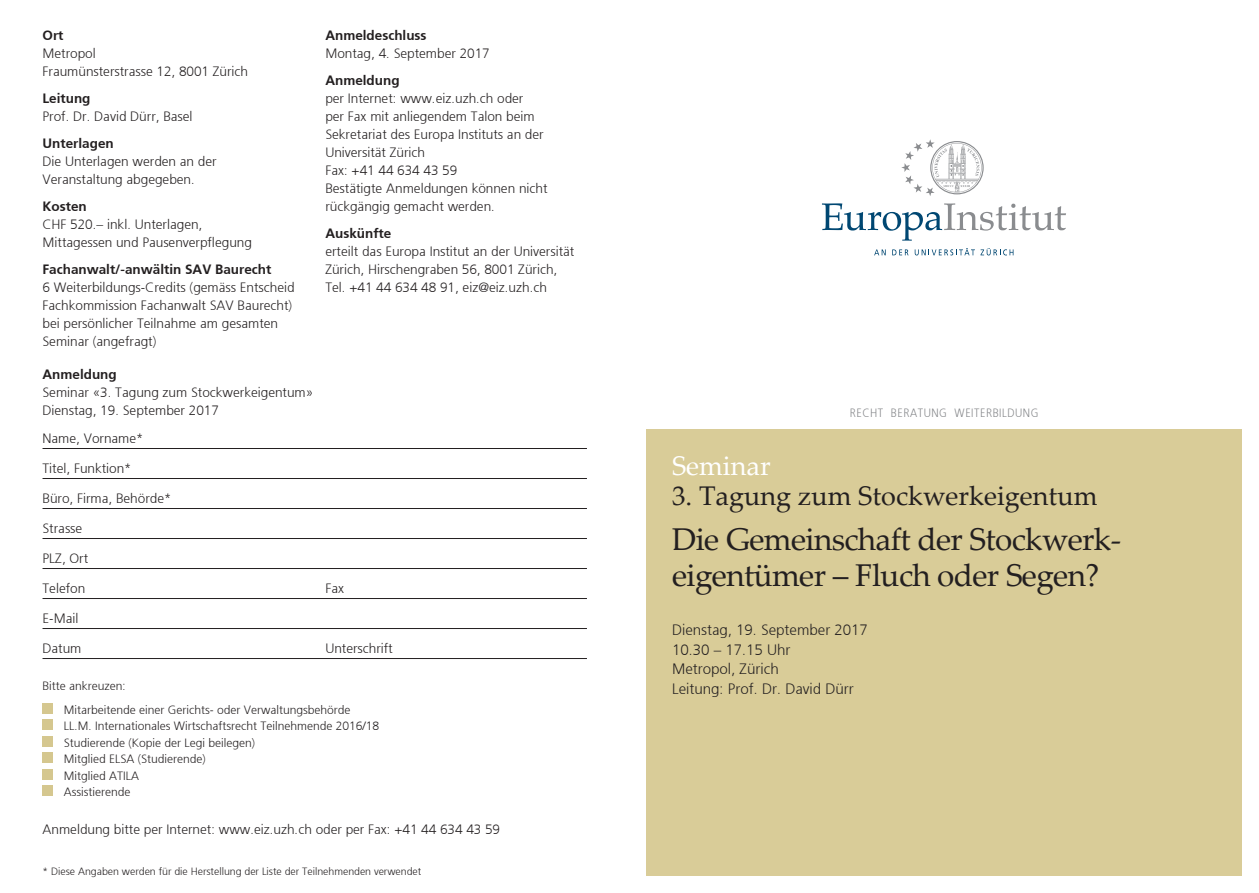
<style>
.page{position:relative;width:1259px;height:893px;background:#fff}
.page>*{position:absolute;margin:0;border:0;box-sizing:border-box;transform-origin:0 0}
.t1{font:31.5px/36px "Palatino Linotype";letter-spacing:-.02em;color:#231f20}
.t2{font:27px "Palatino Linotype";color:#231f20}
.t3{font:27px "Palatino Linotype";color:#fff}
.t4{font:300 15px/19.5px "Frutiger 45";color:#231f20}
.t5{font:300 13.5px/18px "Frutiger 45";color:#231f20}
.t6{font:300 13.5px "Frutiger 45";color:#231f20}
.t7{font:300 12px/16.5px "Frutiger 45";color:#231f20}
.t8{font:300 12px "Frutiger 45";letter-spacing:.05em;color:#808285;scale:.9 1}
.t9{font:300 10.5px "Frutiger 45";color:#231f20}
</style>
<div class="page">
<div style="left:646px;top:429px;width:596px;height:447px;background:#d9cc98"></div>
<svg style="left:822px;top:203px;width:244px;height:38px"></svg>
<svg style="left:874px;top:249px;width:11px;height:6px"></svg>
<svg style="left:892px;top:249px;width:16px;height:6px"></svg>
<svg style="left:914px;top:248px;width:99px;height:7px"></svg>
<svg style="left:901px;top:139px;width:82px;height:57px"></svg>
<hr style="left:43px;top:448px;width:544px;height:1px;background:#231f20">
<hr style="left:43px;top:478px;width:544px;height:1px;background:#231f20">
<hr style="left:43px;top:508px;width:544px;height:1px;background:#231f20">
<hr style="left:43px;top:538px;width:544px;height:1px;background:#231f20">
<hr style="left:43px;top:568px;width:544px;height:1px;background:#231f20">
<hr style="left:43px;top:598px;width:544px;height:1px;background:#231f20">
<hr style="left:43px;top:628px;width:544px;height:1px;background:#231f20">
<hr style="left:43px;top:658px;width:544px;height:1px;background:#231f20">
<div style="left:43px;top:703px;width:10px;height:10px;background:#d5c78f"></div>
<div style="left:43px;top:719px;width:10px;height:11px;background:#d5c78f"></div>
<div style="left:43px;top:736px;width:10px;height:10px;background:#d5c78f"></div>
<div style="left:43px;top:752px;width:10px;height:11px;background:#d5c78f"></div>
<div style="left:43px;top:769px;width:10px;height:10px;background:#d5c78f"></div>
<div style="left:43px;top:785px;width:10px;height:11px;background:#d5c78f"></div>
<p class="t6" style="left:43px;top:27px;width:23px">Ort</p>
<p class="t5" style="left:43px;top:44px;width:207px">Metropol<br>Fraumünsterstrasse 12, 8001 Zürich</p>
<p class="t6" style="left:43px;top:90px;width:50px">Leitung</p>
<p class="t5" style="left:43px;top:107px;width:152px">Prof. Dr. David Dürr, Basel</p>
<p class="t6" style="left:43px;top:135px;width:73px">Unterlagen</p>
<p class="t5" style="left:43px;top:152px;width:176px">Die Unterlagen werden an der<br>Veranstaltung abgegeben.</p>
<p class="t6" style="left:43px;top:198px;width:46px">Kosten</p>
<p class="t5" style="left:43px;top:215px;width:211px">CHF 520.– inkl. Unterlagen,<br>Mittagessen und Pausenverpflegung</p>
<p class="t6" style="left:43px;top:261px;width:230px">Fachanwalt/-anwältin SAV Baurecht</p>
<p class="t5" style="left:43px;top:278px;width:254px">6 Weiterbildungs-Credits (gemäss Entscheid Fachkommission Fachanwalt SAV Baurecht) bei persönlicher Teilnahme am gesamten Seminar (angefragt)</p>
<p class="t6" style="left:43px;top:366px;width:76px">Anmeldung</p>
<p class="t5" style="left:43px;top:383px;width:272px">Seminar «3. Tagung zum Stockwerkeigentum»<br>Dienstag, 19. September 2017</p>
<p class="t6" style="left:325px;top:27px;width:103px">Anmeldeschluss</p>
<p class="t5" style="left:325px;top:44px;width:166px">Montag, 4. September 2017</p>
<p class="t6" style="left:325px;top:72px;width:76px">Anmeldung</p>
<p class="t5" style="left:325px;top:89px;width:224px">per Internet: www.eiz.uzh.ch oder<br>per Fax mit anliegendem Talon beim<br>Sekretariat des Europa Instituts an der<br>Universität Zürich<br>Fax: +41 44 634 43 59<br>Bestätigte Anmeldungen können nicht rückgängig gemacht werden.</p>
<p class="t6" style="left:325px;top:225px;width:67px">Auskünfte</p>
<p class="t5" style="left:325px;top:242px;width:251px">erteilt das Europa Institut an der Universität<br>Zürich, Hirschengraben 56, 8001 Zürich,<br>Tel. +41 44 634 48 91, eiz@eiz.uzh.ch</p>
<p class="t5" style="left:43px;top:429px;width:103px">Name, Vorname*</p>
<p class="t5" style="left:43px;top:459px;width:91px">Titel, Funktion*</p>
<p class="t5" style="left:43px;top:489px;width:131px">Büro, Firma, Behörde*</p>
<p class="t5" style="left:43px;top:519px;width:41px">Strasse</p>
<p class="t5" style="left:43px;top:549px;width:47px">PLZ, Ort</p>
<p class="t5" style="left:43px;top:579px;width:44px">Telefon</p>
<p class="t5" style="left:325px;top:579px;width:20px">Fax</p>
<p class="t5" style="left:43px;top:609px;width:37px">E-Mail</p>
<p class="t5" style="left:43px;top:639px;width:41px">Datum</p>
<p class="t5" style="left:325px;top:639px;width:69px">Unterschrift</p>
<p class="t7" style="left:64px;top:673px;width:288px;line-height:24px;text-indent:-21px">Bitte ankreuzen:<br>Mitarbeitende einer Gerichts- oder Verwaltungsbehörde</p>
<p class="t7" style="left:64px;top:717px;width:317px">LL.M. Internationales Wirtschaftsrecht Teilnehmende 2016/18<br>Studierende (Kopie der Legi beilegen)<br>Mitglied ELSA (Studierende)<br>Mitglied ATILA<br>Assistierende</p>
<p class="t5" style="left:43px;top:820px;width:459px">Anmeldung bitte per Internet: www.eiz.uzh.ch oder per Fax: +41 44 634 43 59</p>
<p class="t9" style="left:43px;top:866px;width:380px">* Diese Angaben werden für die Herstellung der Liste der Teilnehmenden verwendet</p>
<p class="t8" style="left:850px;top:406px;width:211px">RECHT BERATUNG WEITERBILDUNG</p>
<h2 class="t3" style="left:672px;top:446px;width:100px">Seminar</h2>
<h2 class="t2" style="left:672px;top:476px;width:427px">3. Tagung zum Stockwerkeigentum</h2>
<h1 class="t1" style="left:672px;top:520px;width:451px">Die Gemeinschaft der Stockwerk&shy;eigentümer – Fluch oder Segen?</h1>
<p class="t4" style="left:672px;top:620px;width:197px">Dienstag, 19. September 2017<br>10.30 – 17.15 Uhr<br>Metropol, Zürich<br>Leitung: Prof. Dr. David Dürr</p>
</div>
